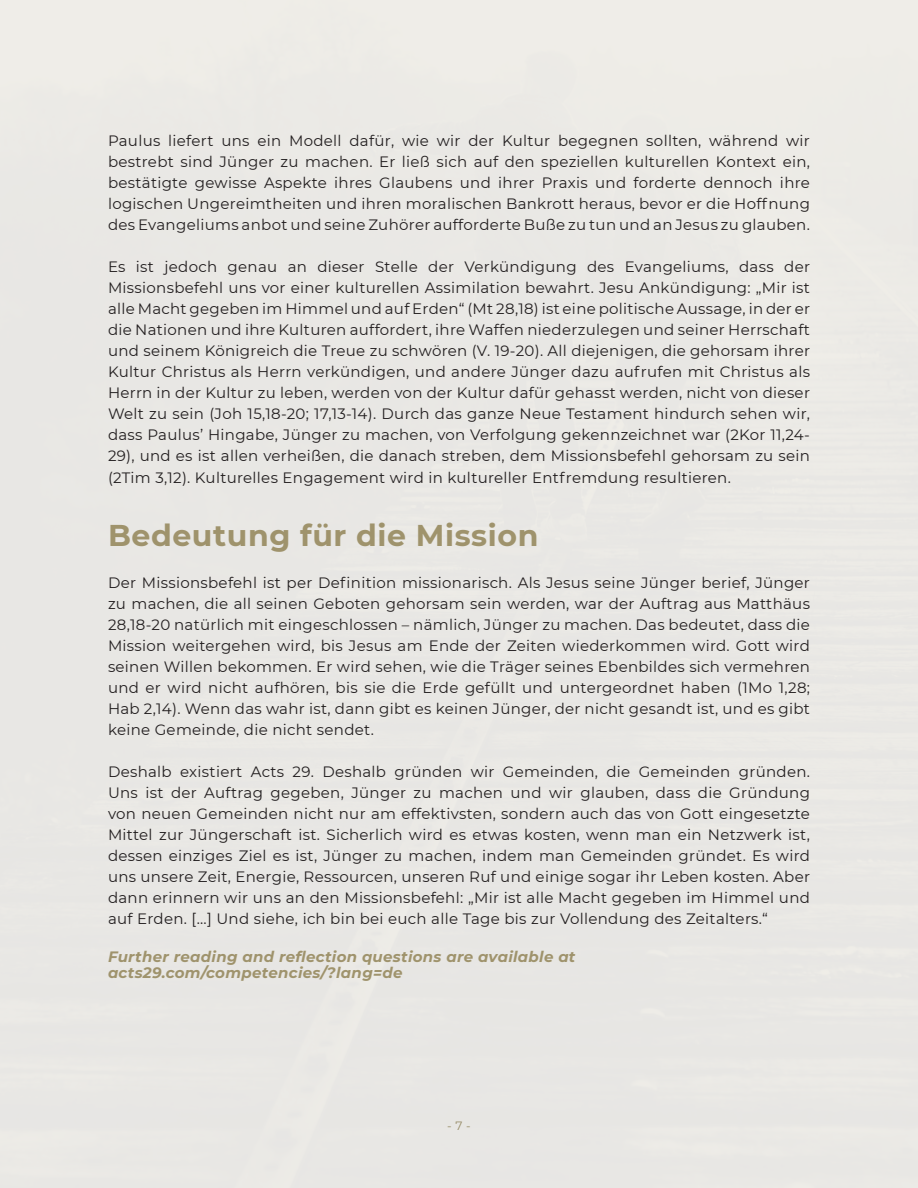
<style>
.page{position:relative;width:918px;height:1188px;background:#fff}
.page>*{position:absolute;margin:0;border:0;box-sizing:border-box;transform-origin:0 0}
.HEADING_Gold{font:700 30px "Montserrat";letter-spacing:.02em;color:#9f936c}
.Paragraph_Style{font:15px/21px "Montserrat";letter-spacing:.02em;color:#231f20;text-align:justify}
.Paragraph_Style-2{font:italic 700 15px "Montserrat";letter-spacing:.02em;color:#9f936c}
.t1{font:12px "Montserrat";color:#9f936c}
</style>
<div class="page">
<p class="Paragraph_Style" style="left:108px;top:130px;width:704px">Paulus liefert uns ein Modell dafür, wie wir der Kultur begegnen sollten, während wir bestrebt sind Jünger zu machen. Er ließ sich auf den speziellen kulturellen Kontext ein, bestätigte gewisse Aspekte ihres Glaubens und ihrer Praxis und forderte dennoch ihre logischen Ungereimtheiten und ihren moralischen Bankrott heraus, bevor er die Hoffnung des Evangeliums anbot und seine Zuhörer aufforderte Buße zu tun und an Jesus zu glauben.</p>
<p class="Paragraph_Style" style="left:108px;top:256px;width:704px">Es ist jedoch genau an dieser Stelle der Verkündigung des Evangeliums, dass der Missionsbefehl uns vor einer kulturellen Assimilation bewahrt. Jesu Ankündigung: „Mir ist alle Macht gegeben im Himmel und auf Erden“ (Mt 28,18) ist eine politische Aussage, in der er die Nationen und ihre Kulturen auffordert, ihre Waffen niederzulegen und seiner Herrschaft und seinem Königreich die Treue zu schwören (V. 19-20). All diejenigen, die gehorsam ihrer Kultur Christus als Herrn verkündigen, und andere Jünger dazu aufrufen mit Christus als Herrn in der Kultur zu leben, werden von der Kultur dafür gehasst werden, nicht von dieser Welt zu sein (Joh 15,18-20; 17,13-14). Durch das ganze Neue Testament hindurch sehen wir, dass Paulus’ Hingabe, Jünger zu machen, von Verfolgung gekennzeichnet war (2Kor 11,24- 29), und es ist allen verheißen, die danach streben, dem Missionsbefehl gehorsam zu sein (2Tim 3,12). Kulturelles Engagement wird in kultureller Entfremdung resultieren.</p>
<p class="HEADING_Gold" style="left:108px;top:514px;width:432px">Bedeutung für die Mission</p>
<p class="Paragraph_Style" style="left:108px;top:572px;width:704px">Der Missionsbefehl ist per Definition missionarisch. Als Jesus seine Jünger berief, Jünger zu machen, die all seinen Geboten gehorsam sein werden, war der Auftrag aus Matthäus 28,18-20 natürlich mit eingeschlossen – nämlich, Jünger zu machen. Das bedeutet, dass die Mission weitergehen wird, bis Jesus am Ende der Zeiten wiederkommen wird. Gott wird seinen Willen bekommen. Er wird sehen, wie die Träger seines Ebenbildes sich vermehren und er wird nicht aufhören, bis sie die Erde gefüllt und untergeordnet haben (1Mo 1,28; Hab 2,14). Wenn das wahr ist, dann gibt es keinen Jünger, der nicht gesandt ist, und es gibt keine Gemeinde, die nicht sendet.</p>
<p class="Paragraph_Style" style="left:108px;top:761px;width:704px">Deshalb existiert Acts 29. Deshalb gründen wir Gemeinden, die Gemeinden gründen.<br>Uns ist der Auftrag gegeben, Jünger zu machen und wir glauben, dass die Gründung von neuen Gemeinden nicht nur am effektivsten, sondern auch das von Gott eingesetzte Mittel zur Jüngerschaft ist. Sicherlich wird es etwas kosten, wenn man ein Netzwerk ist, dessen einziges Ziel es ist, Jünger zu machen, indem man Gemeinden gründet. Es wird uns unsere Zeit, Energie, Ressourcen, unseren Ruf und einige sogar ihr Leben kosten. Aber dann erinnern wir uns an den Missionsbefehl: „Mir ist alle Macht gegeben im Himmel und auf Erden. [...] Und siehe, ich bin bei euch alle Tage bis zur Vollendung des Zeitalters.“</p>
<p class="Paragraph_Style-2" style="left:108px;top:945px;width:469px">Further reading and reflection questions are available at</p>
<p class="Paragraph_Style-2" style="left:108px;top:962px;width:296px">acts29.com/competencies/?lang=de</p>
<p class="t1" style="left:447px;top:1117px;width:25px">- 7 -</p>
</div>
